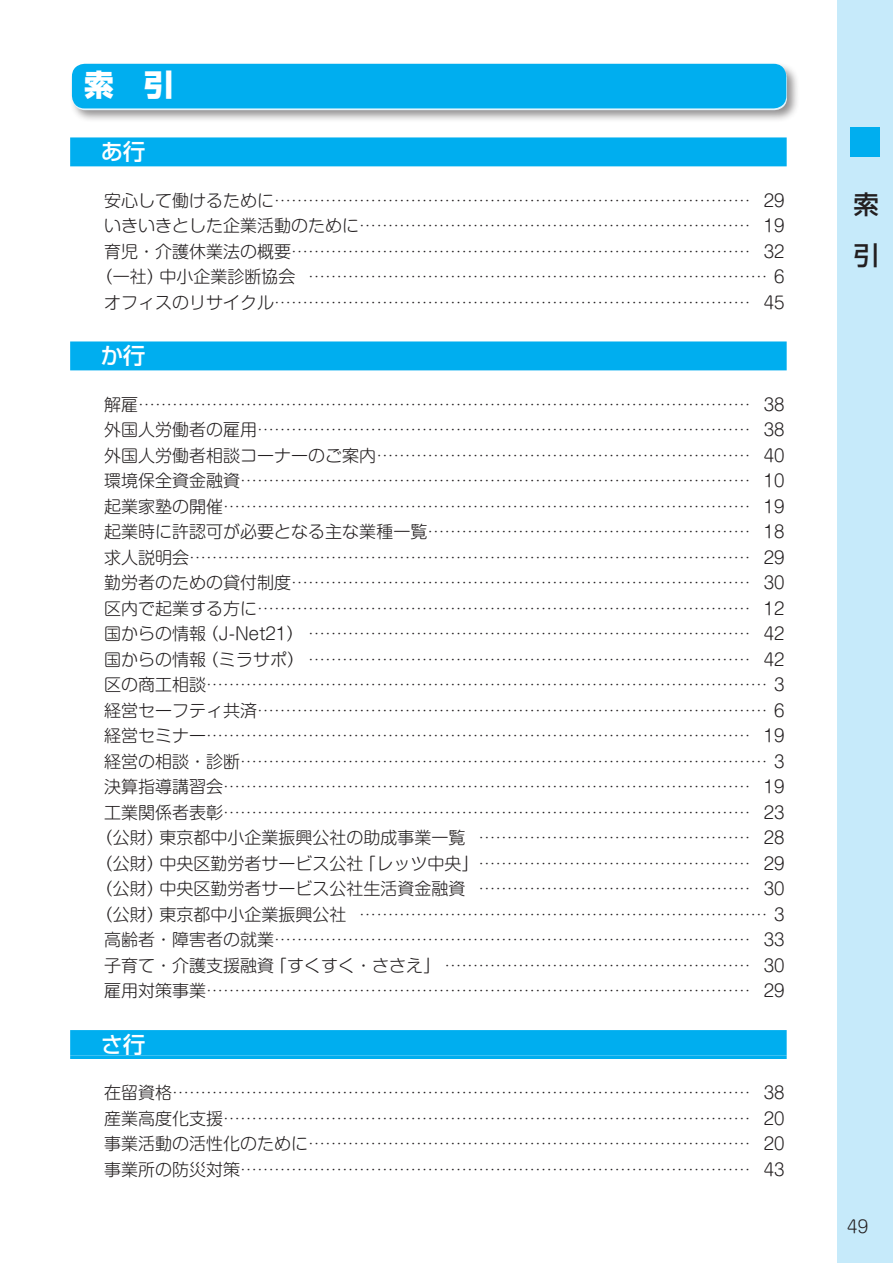
<style>
.page{position:relative;width:893px;height:1263px;background:#fff}
.page>*{position:absolute;margin:0;border:0;box-sizing:border-box;transform-origin:0 0}
.t1{font:800 29.7px "Shin Go Pro";color:#fff}
.t2{font:500 25.5px/51px "Shin Go Pro";color:#231f20}
.t3{font:500 22.35px "Shin Go Pro";color:#fff}
.t4{font:300 16.95px/25.5px "Shin M Go Pro";color:#231f20;text-align:center}
</style>
<div class="page">
<div style="left:838px;top:0;width:55px;height:1263px;background:#c6eafa"></div>
<div style="left:850px;top:128px;width:30px;height:29px;background:#00aeef"></div>
<div style="left:69px;top:62px;width:731px;height:61px;background:#231f20;opacity:.5"></div>
<div style="left:73px;top:66px;width:714px;height:44px;background:#7ed5f6;border-radius:13px"></div>
<div style="left:72px;top:64px;width:714px;height:44px;background:#00aeef;border-radius:13px"></div>
<div style="left:70px;top:137px;width:717px;height:26px;background:#00aeef"></div>
<hr style="left:70px;top:163px;width:717px;height:3px;background:#00aeef">
<div style="left:70px;top:341px;width:717px;height:26px;background:#00aeef"></div>
<hr style="left:70px;top:367px;width:717px;height:3px;background:#00aeef">
<div style="left:70px;top:1030px;width:717px;height:25px;background:#00aeef"></div>
<svg style="left:70px;top:1055px;width:717px;height:4px;background:#0fb2ef"></svg>
<h1 class="t1" style="left:84px;top:62px;width:91px">索　引</h1>
<h3 class="t3" style="left:79px;top:133px;width:68px">　あ行</h3>
<p class="t4" style="left:96px;top:185px;width:690px">安心して働けるために………………………………………………………………………… 29いきいきとした企業活動のために…………………………………………………………… 19育児・介護休業法の概要……………………………………………………………………… 32（一社）中小企業診断協会 ……………………………………………………………………… 6オフィスのリサイクル………………………………………………………………………… 45</p>
<h3 class="t3" style="left:79px;top:337px;width:68px">　か行</h3>
<p class="t4" style="left:96px;top:389px;width:690px">解雇……………………………………………………………………………………………… 38外国人労働者の雇用…………………………………………………………………………… 38外国人労働者相談コーナーのご案内………………………………………………………… 40環境保全資金融資……………………………………………………………………………… 10起業家塾の開催………………………………………………………………………………… 19起業時に許認可が必要となる主な業種一覧………………………………………………… 18求人説明会……………………………………………………………………………………… 29勤労者のための貸付制度……………………………………………………………………… 30区内で起業する方に…………………………………………………………………………… 12国からの情報（J-Net21） …………………………………………………………………… 42国からの情報（ミラサポ） …………………………………………………………………… 42区の商工相談……………………………………………………………………………………… 3経営セーフティ共済……………………………………………………………………………… 6経営セミナー…………………………………………………………………………………… 19経営の相談・診断………………………………………………………………………………… 3決算指導講習会………………………………………………………………………………… 19工業関係者表彰………………………………………………………………………………… 23（公財）東京都中小企業振興公社の助成事業一覧 ………………………………………… 28（公財）中央区勤労者サービス公社「レッツ中央」………………………………………… 29（公財）中央区勤労者サービス公社生活資金融資 ………………………………………… 30（公財）東京都中小企業振興公社 ……………………………………………………………… 3高齢者・障害者の就業………………………………………………………………………… 33子育て・介護支援融資「すくすく・ささえ」 ……………………………………………… 30雇用対策事業…………………………………………………………………………………… 29</p>
<h3 class="t3" style="left:79px;top:1026px;width:68px">　さ行</h3>
<p class="t4" style="left:104px;top:1078px;width:682px;text-align:justify">在留資格………………………………………………………………………………………… 38産業高度化支援………………………………………………………………………………… 20事業活動の活性化のために…………………………………………………………………… 20事業所の防災対策……………………………………………………………………………… 43</p>
<h2 class="t2" style="left:854px;top:176px;width:26px">索引</h2>
<p class="t4" style="left:847px;top:1212px;width:22px">49</p>
</div>
